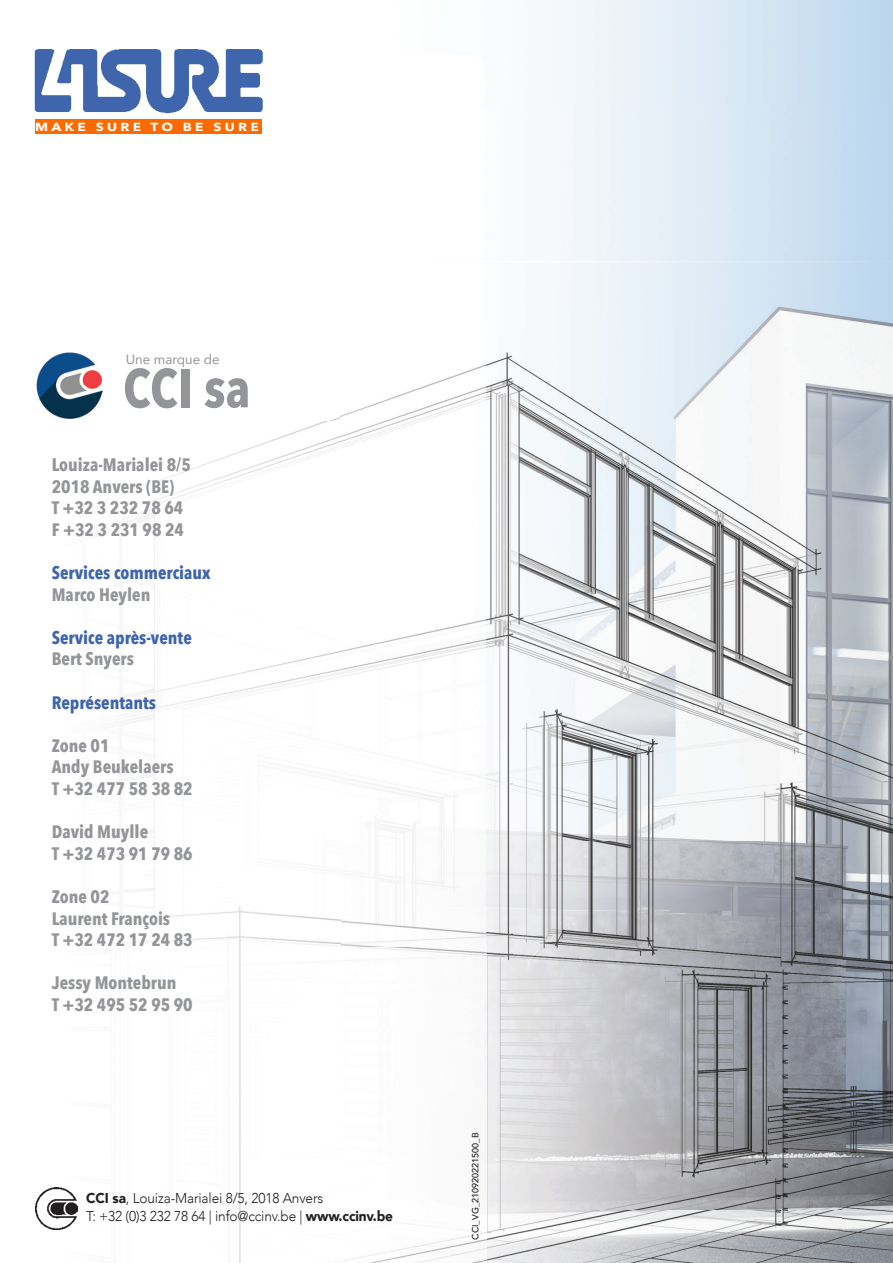
<style>
.page{position:relative;width:893px;height:1263px;background:#fff}
.page>*{position:absolute;margin:0;border:0;box-sizing:border-box;transform-origin:0 0}
.t1{font:700 54px "Avenir Next Condensed";color:#939598}
.t2{font:700 18px/21.6px "Avenir Next Condensed";color:#939598}
.t3{font:700 18px "Avenir Next Condensed";color:#3f65ac}
.t4{font:300 14.25px/18.3px "Avenir";letter-spacing:-.01em;color:#231f20;scale:.96 1}
.t5{font:13.5px "Avenir";color:#939598}
.t6{font:700 11.7px "Avenir Next LT Pro";letter-spacing:.24em;color:#fff;scale:1.17 1}
.t7{font:500 9px "Avenir";color:#231f20}
.s1{font-weight:900}
</style>
<div class="page">
<img style="left:486px;top:104px;width:407px;height:1159px">
<img style="left:35px;top:55px;width:451px;height:1208px">
<img style="left:36px;top:1188px;width:41px;height:42px">
<img style="left:34px;top:49px;width:230px;height:75px">
<div style="left:35px;top:120px;width:227px;height:14px;background:#ff6a00"></div>
<img style="left:36px;top:352px;width:66px;height:66px">
<p class="t6" style="left:35px;top:119px;width:193px">MAKE SURE TO BE SURE</p>
<p class="t5" style="left:126px;top:349px;width:96px">Une marque de</p>
<h1 class="t1" style="left:123px;top:355px;width:129px">CCI sa</h1>
<p class="t2" style="left:52px;top:454px;width:141px">Louiza-Marialei 8/5<br>2018 Anvers (BE)<br>T +32 3 232 78 64<br>F +32 3 231 98 24</p>
<p class="t3" style="left:52px;top:562px;width:160px">Services commerciaux</p>
<p class="t2" style="left:52px;top:583px;width:100px">Marco Heylen</p>
<p class="t3" style="left:52px;top:626px;width:142px">Service après-vente</p>
<p class="t2" style="left:52px;top:648px;width:84px">Bert Snyers</p>
<p class="t3" style="left:52px;top:691px;width:106px">Représentants</p>
<p class="t2" style="left:52px;top:734px;width:142px">Zone 01<br>Andy Beukelaers<br>T +32 477 58 38 82</p>
<p class="t2" style="left:52px;top:821px;width:142px">David Muylle<br>T +32 473 91 79 86</p>
<p class="t2" style="left:52px;top:886px;width:142px">Zone 02<br>Laurent François<br>T +32 472 17 24 83</p>
<p class="t2" style="left:52px;top:972px;width:142px">Jessy Montebrun<br>T +32 495 52 95 90</p>
<p class="t4" style="left:86px;top:1189px;width:321px"><span class="s1">CCI sa</span>, Louiza-Marialei 8/5, 2018 Anvers<br>T: +32 (0)3 232 78 64 | info@ccinv.be | <span class="s1">www.ccinv.be</span></p>
<p class="t7" style="left:468px;top:1240px;width:109px;rotate:-90deg">CCI_VG_210920221500_B</p>
</div>
